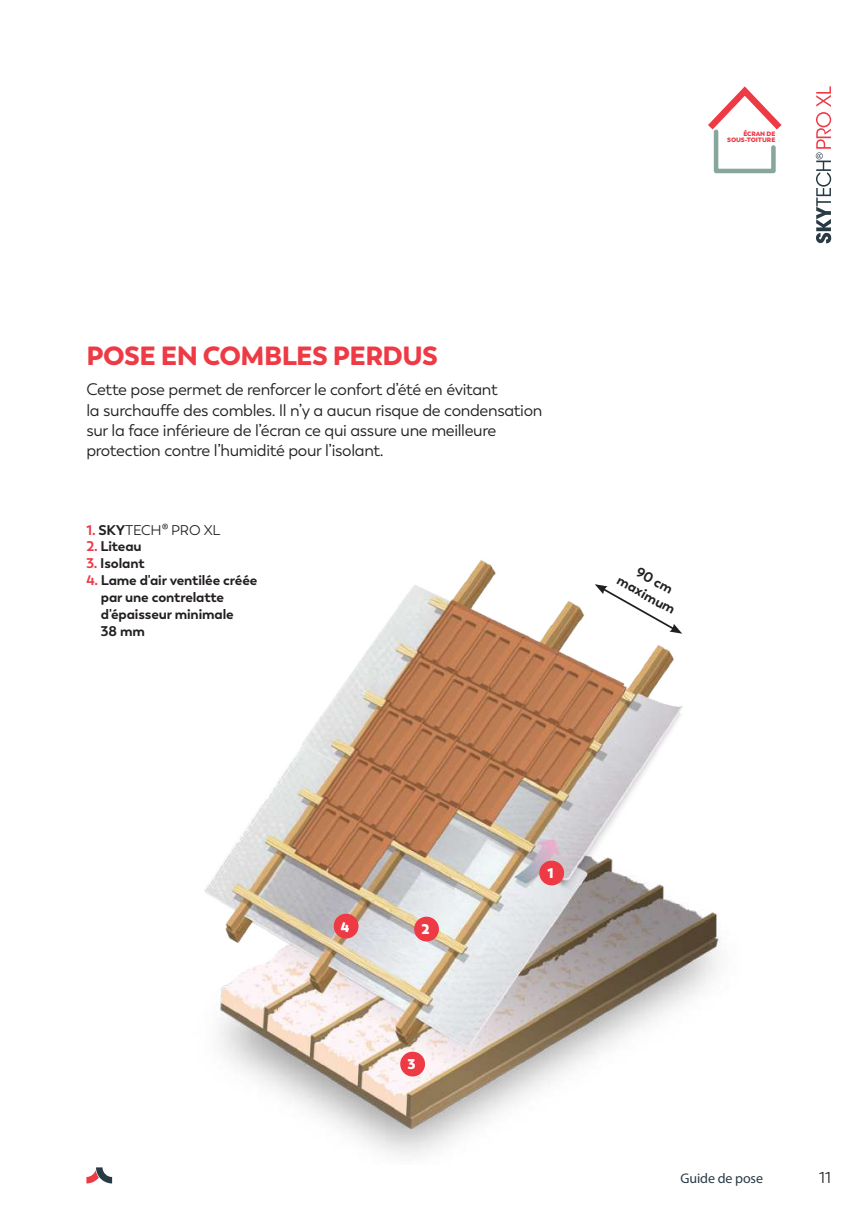
<style>
.page{position:relative;width:868px;height:1215px;background:#fff}
.page>*{position:absolute;margin:0;border:0;box-sizing:border-box;transform-origin:0 0}
.t1{font:900 26.25px "Boston";letter-spacing:-.02em;color:#ee3a45}
.t2{font:16.62px/20.1px "Boston";letter-spacing:-.02em;color:#231f20}
.t3{font:15.75px "Boston";color:#231f20}
.t4{font:700 14px/16.8px "Boston";letter-spacing:-.01em;color:#231f20}
.t5{font:14px "Boston";letter-spacing:-.01em;color:#231f20}
.t6{font:14px "Myriad Pro";letter-spacing:-.01em;color:#293a45}
.t7{font:800 14px "Boston";color:#fff}
.t8{font:800 6.3px/5.6px "Boston";letter-spacing:-.01em;color:#ee3a45;text-align:right}
.s1{font-weight:700;color:#ee3a45}
.s2{font-weight:700}
.s3{color:#ee3a45}
</style>
<div class="page">
<svg style="left:815px;top:86px;width:15px;height:157px"></svg>
<svg style="left:86px;top:1167px;width:26px;height:16px"></svg>
<img style="left:204px;top:560px;width:518px;height:596px">
<div style="left:539px;top:860px;width:25px;height:25px;background:#ee3a45;border-radius:50%"></div>
<div style="left:414px;top:916px;width:25px;height:25px;background:#ee3a45;border-radius:50%"></div>
<div style="left:400px;top:1051px;width:25px;height:25px;background:#ee3a45;border-radius:50%"></div>
<div style="left:333px;top:913px;width:25px;height:25px;background:#ee3a45;border-radius:50%"></div>
<svg style="left:594px;top:584px;width:88px;height:49px"></svg>
<svg style="left:708px;top:86px;width:74px;height:88px"></svg>
<p class="t8" style="left:727px;top:131px;width:50px">ÉCRAN DE<br>SOUS-TOITURE</p>
<h1 class="t1" style="left:86px;top:339px;width:353px">POSE EN COMBLES PERDUS</h1>
<p class="t2" style="left:86px;top:380px;width:457px">Cette pose permet de renforcer le confort d’été en évitant<br>la surchauffe des combles. Il n’y a aucun risque de condensation sur la face inférieure de l’écran ce qui assure une meilleure protection contre l’humidité pour l’isolant.</p>
<p class="t5" style="left:86px;top:521px;width:136px"><span class="s1">1.</span> <span class="s2">SKY</span>TECH® PRO XL</p>
<p class="t4" style="left:86px;top:538px;width:57px"><span class="s3">2.</span> Liteau</p>
<p class="t4" style="left:86px;top:555px;width:60px"><span class="s3">3.</span> Isolant</p>
<p class="t4" style="left:101px;top:572px;width:158px;text-indent:-14px"><span class="s3">4.</span> Lame d'air ventilée créée par une contrelatte d'épaisseur minimale<br>38 mm</p>
<p class="t4" style="left:630px;top:557px;width:66px;text-align:center;rotate:29deg">90 cm maximum</p>
<p class="t7" style="left:340px;top:917px;width:10px">4</p>
<p class="t7" style="left:421px;top:920px;width:10px">2</p>
<p class="t7" style="left:407px;top:1055px;width:9px">3</p>
<p class="t7" style="left:547px;top:864px;width:8px">1</p>
<p class="t6" style="left:680px;top:1170px;width:84px">Guide de pose</p>
<p class="t3" style="left:818px;top:1168px;width:14px">11</p>
</div>
